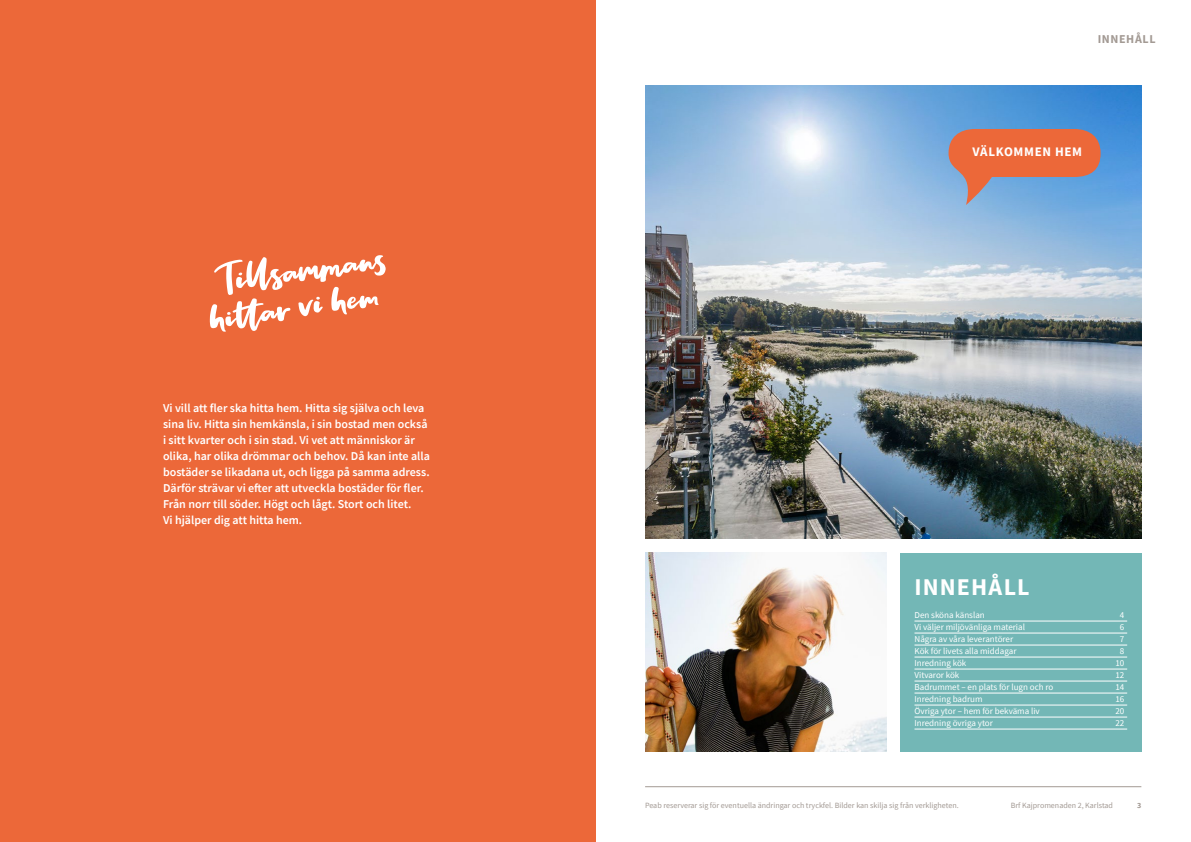
<style>
.page{position:relative;width:1191px;height:842px;background:#fff}
.page>*{position:absolute;margin:0;border:0;box-sizing:border-box;transform-origin:0 0}
.t1{font:700 24px "Source Sans Pro";letter-spacing:.045em;color:#fff}
.t2{font:700 13px "Source Sans Pro";letter-spacing:.05em;color:#fff}
.t3{font:600 12px/16px "Source Sans Pro";color:#fff}
.t4{font:700 12px "Source Sans Pro";letter-spacing:.05em;color:#a39a94}
.t5{font:9px "Source Sans Pro";color:#fff}
.t6{font:8px "Source Sans Pro";color:#a39a94}
.t7{font:700 8px "Source Sans Pro";color:#a39a94}
</style>
<div class="page">
<hr style="left:645px;top:786px;width:496px;height:1px;background:#a39a94">
<img style="left:645px;top:85px;width:496px;height:454px">
<div style="left:0;top:0;width:595px;height:842px;background:#ec6839"></div>
<svg style="left:210px;top:255px;width:176px;height:77px"></svg>
<div style="left:900px;top:553px;width:241px;height:198px;background:#73b7b6"></div>
<hr style="left:914px;top:621px;width:213px;height:1px;background:#fff">
<hr style="left:914px;top:633px;width:213px;height:1px;background:#fff">
<hr style="left:914px;top:645px;width:213px;height:1px;background:#fff">
<hr style="left:914px;top:657px;width:213px;height:1px;background:#fff">
<hr style="left:914px;top:669px;width:213px;height:1px;background:#fff">
<hr style="left:914px;top:681px;width:213px;height:1px;background:#fff">
<hr style="left:914px;top:693px;width:213px;height:1px;background:#fff">
<hr style="left:914px;top:705px;width:213px;height:1px;background:#fff">
<hr style="left:914px;top:717px;width:213px;height:1px;background:#fff">
<hr style="left:914px;top:729px;width:213px;height:1px;background:#fff">
<img style="left:645px;top:553px;width:241px;height:198px">
<svg style="left:948px;top:129px;width:152px;height:76px;background:#bc8077"></svg>
<p class="t3" style="left:163px;top:400px;width:268px">Vi vill att fler ska hitta hem. Hitta sig själva och leva sina liv. Hitta sin hemkänsla, i sin bostad men också i sitt kvarter och i sin stad. Vi vet att människor är olika, har olika drömmar och behov. Då kan inte alla bostäder se likadana ut, och ligga på samma adress.<br>Därför strävar vi efter att utveckla bostäder för fler.<br>Från norr till söder. Högt och lågt. Stort och litet.<br>Vi hjälper dig att hitta hem.</p>
<p class="t4" style="left:1097px;top:30px;width:59px">INNEHÅLL</p>
<p class="t2" style="left:972px;top:143px;width:111px">VÄLKOMMEN HEM</p>
<h1 class="t1" style="left:914px;top:571px;width:116px">INNEHÅLL</h1>
<p class="t5" style="left:914px;top:610px;width:72px">Den sköna känslan</p>
<p class="t5" style="left:1119px;top:610px;width:6px">4</p>
<p class="t5" style="left:914px;top:622px;width:112px">Vi väljer miljövänliga material</p>
<p class="t5" style="left:1119px;top:622px;width:6px">6</p>
<p class="t5" style="left:914px;top:634px;width:100px">Några av våra leverantörer</p>
<p class="t5" style="left:1119px;top:634px;width:6px">7</p>
<p class="t5" style="left:914px;top:646px;width:103px">Kök för livets alla middagar</p>
<p class="t5" style="left:1119px;top:646px;width:6px">8</p>
<p class="t5" style="left:914px;top:658px;width:53px">Inredning kök</p>
<p class="t5" style="left:1115px;top:658px;width:10px">10</p>
<p class="t5" style="left:914px;top:670px;width:46px">Vitvaror kök</p>
<p class="t5" style="left:1115px;top:670px;width:10px">12</p>
<p class="t5" style="left:914px;top:682px;width:140px">Badrummet – en plats för lugn och ro</p>
<p class="t5" style="left:1115px;top:682px;width:10px">14</p>
<p class="t5" style="left:914px;top:694px;width:70px">Inredning badrum</p>
<p class="t5" style="left:1115px;top:694px;width:10px">16</p>
<p class="t5" style="left:914px;top:706px;width:127px">Övriga ytor – hem för bekväma liv</p>
<p class="t5" style="left:1115px;top:706px;width:10px">20</p>
<p class="t5" style="left:914px;top:718px;width:80px">Inredning övriga ytor</p>
<p class="t5" style="left:1115px;top:718px;width:10px">22</p>
<p class="t6" style="left:645px;top:800px;width:315px">Peab reserverar sig för eventuella ändringar och tryckfel. Bilder kan skilja sig från verkligheten.</p>
<p class="t6" style="left:1010px;top:800px;width:104px">Brf Kajpromenaden 2, Karlstad</p>
<p class="t7" style="left:1137px;top:800px;width:6px">3</p>
</div>
